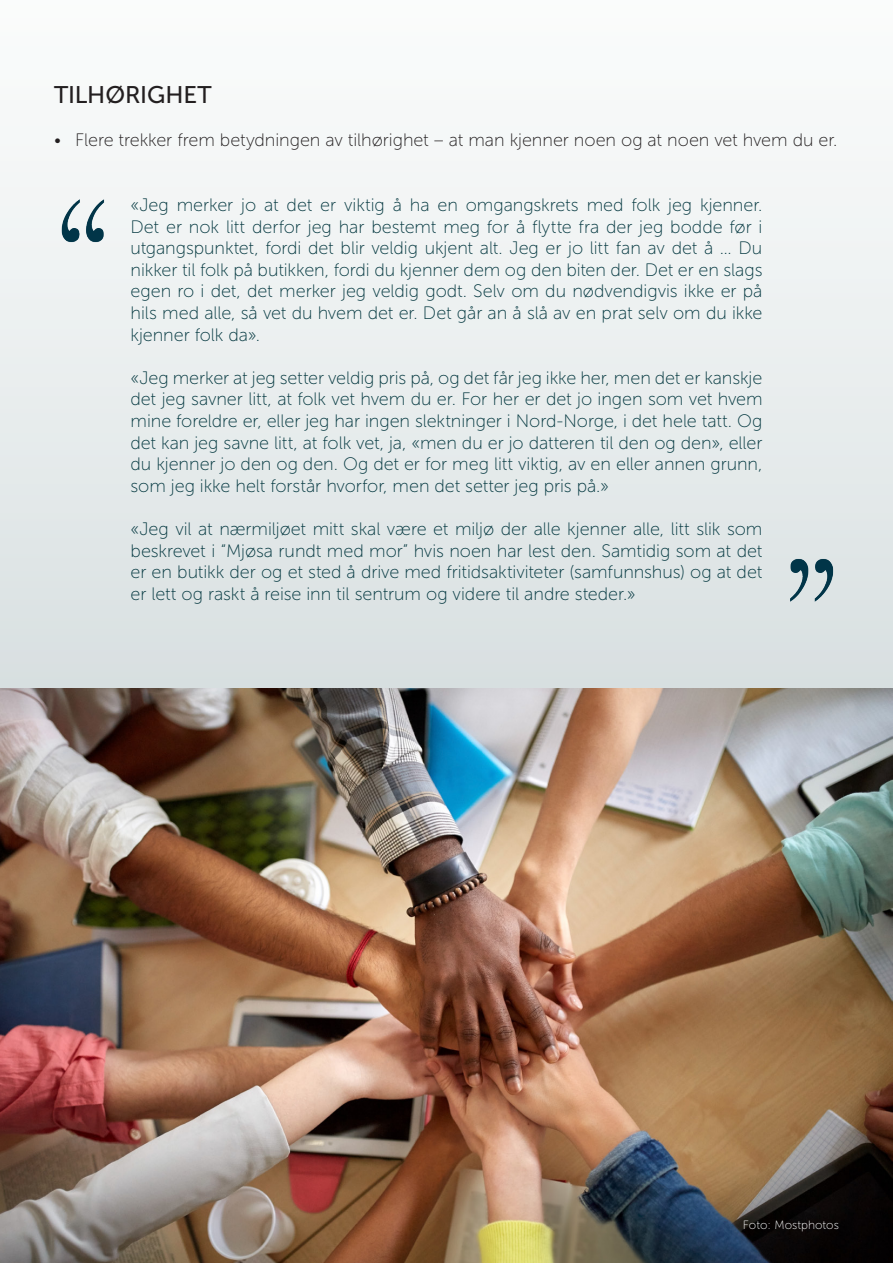
<style>
.page{position:relative;width:893px;height:1263px;background:#fff}
.page>*{position:absolute;margin:0;border:0;box-sizing:border-box;transform-origin:0 0}
.t1{font:24px "Museo Sans 500";letter-spacing:-.005em;color:#231f20}
.t2{font:18px/21.6px "Museo Sans 100";letter-spacing:-.005em;color:#043840;text-align:justify}
.t3{font:18px "Museo Sans 100";letter-spacing:-.005em;color:#231f20}
.t4{font:12px "Museo Sans 100";color:#fff}
</style>
<div class="page">
<img style="left:0;top:161px;width:893px;height:528px">
<img style="left:54px;top:186px;width:60px;height:65px">
<img style="left:780px;top:549px;width:60px;height:65px">
<img style="left:0;top:689px;width:893px;height:574px">
<p class="t1" style="left:54px;top:82px;width:159px">TILHØRIGHET</p>
<p class="t3" style="left:54px;top:131px;width:785px">• Flere trekker frem betydningen av tilhørighet – at man kjenner noen og at noen vet hvem du er.</p>
<p class="t2" style="left:131px;top:194px;width:633px">«Jeg merker jo at det er viktig å ha en omgangskrets med folk jeg kjenner.<br>Det er nok litt derfor jeg har bestemt meg for å flytte fra der jeg bodde før i utgangspunktet, fordi det blir veldig ukjent alt. Jeg er jo litt fan av det å … Du nikker til folk på butikken, fordi du kjenner dem og den biten der. Det er en slags egen ro i det, det merker jeg veldig godt. Selv om du nødvendigvis ikke er på hils med alle, så vet du hvem det er. Det går an å slå av en prat selv om du ikke kjenner folk da».</p>
<p class="t2" style="left:131px;top:367px;width:633px">«Jeg merker at jeg setter veldig pris på, og det får jeg ikke her, men det er kanskje det jeg savner litt, at folk vet hvem du er. For her er det jo ingen som vet hvem mine foreldre er, eller jeg har ingen slektninger i Nord-Norge, i det hele tatt. Og det kan jeg savne litt, at folk vet, ja, «men du er jo datteren til den og den», eller du kjenner jo den og den. Og det er for meg litt viktig, av en eller annen grunn, som jeg ikke helt forstår hvorfor, men det setter jeg pris på.»</p>
<p class="t2" style="left:131px;top:518px;width:633px">«Jeg vil at nærmiljøet mitt skal være et miljø der alle kjenner alle, litt slik som beskrevet i “Mjøsa rundt med mor” hvis noen har lest den. Samtidig som at det er en butikk der og et sted å drive med fritidsaktiviteter (samfunnshus) og at det er lett og raskt å reise inn til sentrum og videre til andre steder.»</p>
<p class="t4" style="left:743px;top:1219px;width:98px">Foto: Mostphotos</p>
</div>
